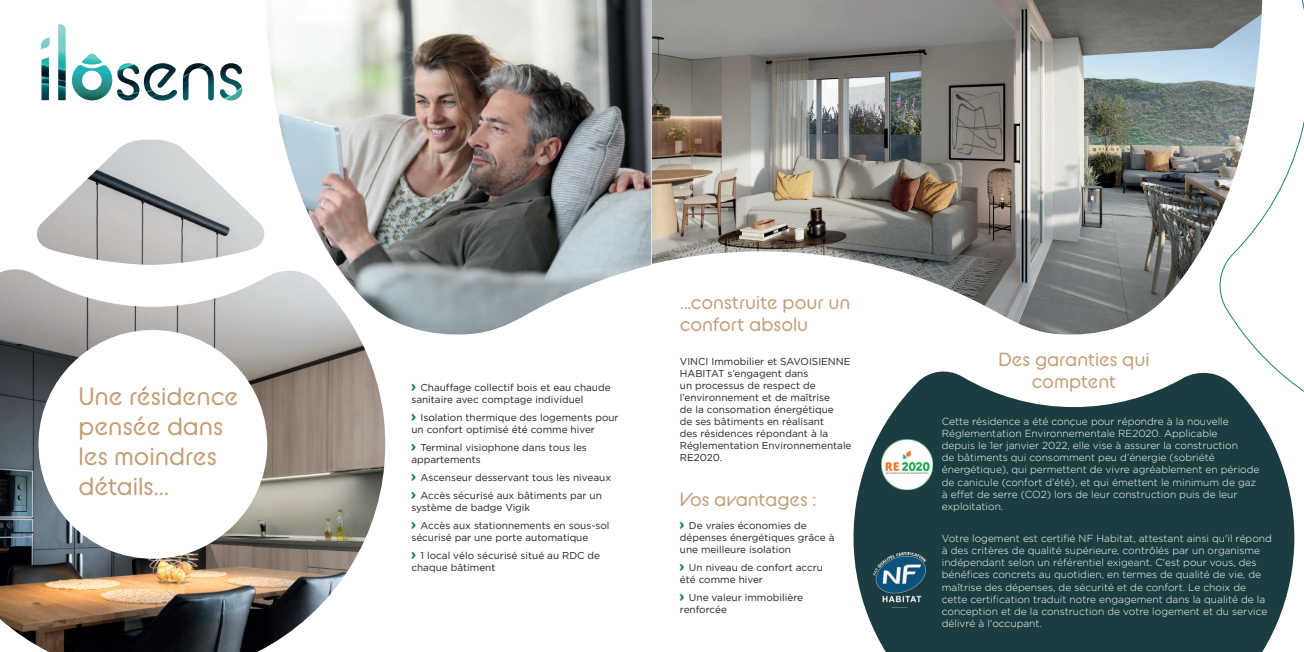
<style>
.page{position:relative;width:1304px;height:652px;background:#fff}
.page>*{position:absolute;margin:0;border:0;box-sizing:border-box;transform-origin:0 0}
.t1{font:25px/30px "BC Alphapipe RB";color:#c29d75}
.t2{font:19px/22.8px "BC Alphapipe RB";color:#c29d75;text-align:center}
.t3{font:300 10.2px/12.2px "Arson Pro";color:#fff}
.t4{font:10px/12px "Arson Pro";color:#231f20}
.s1{font-family:"Cooper Black Std";font-size:15px;color:#217f72}
</style>
<div class="page">
<svg style="left:1244px;top:0;width:60px;height:392px"></svg>
<img style="left:0;top:269px;width:385px;height:383px">
<img style="left:37px;top:140px;width:228px;height:125px">
<svg style="left:853px;top:368px;width:441px;height:284px;fill:#1b3d41"></svg>
<img style="left:853px;top:553px;width:93px;height:58px">
<img style="left:882px;top:439px;width:50px;height:51px">
<img style="left:266px;top:0;width:996px;height:336px">
<img style="left:41px;top:24px;width:201px;height:77px">
<svg style="left:72px;top:65px;width:40px;height:36px"></svg>
<h1 class="t1" style="left:78px;top:381px;width:162px">Une résidence pensée dans les moindres détails...</h1>
<p class="t4" style="left:411px;top:381px;width:201px"><span class="s1">›</span> Chauffage collectif bois et eau chaude sanitaire avec comptage individuel</p>
<p class="t4" style="left:411px;top:411px;width:209px"><span class="s1">›</span> Isolation thermique des logements pour un confort optimisé été comme hiver</p>
<p class="t4" style="left:411px;top:441px;width:177px"><span class="s1">›</span> Terminal visiophone dans tous les appartements</p>
<p class="t4" style="left:411px;top:468px;width:201px;line-height:18px"><span class="s1">›</span> Ascenseur desservant tous les niveaux <span class="s1">›</span> Accès sécurisé aux bâtiments par un</p>
<p class="t4" style="left:411px;top:498px;width:200px;line-height:18px">système de badge Vigik<br><span class="s1">›</span> Accès aux stationnements en sous-sol</p>
<p class="t4" style="left:411px;top:528px;width:190px;line-height:18px">sécurisé par une porte automatique<br><span class="s1">›</span> 1 local vélo sécurisé situé au RDC de</p>
<p class="t4" style="left:411px;top:561px;width:86px">chaque bâtiment</p>
<h2 class="t2" style="left:680px;top:290px;width:172px;text-align:left">...construite pour un confort absolu</h2>
<p class="t4" style="left:680px;top:356px;width:173px">VINCI Immobilier et SAVOISIENNE<br>HABITAT s’engagent dans<br>un processus de respect de l’environnement et de maîtrise<br>de la consomation énergétique<br>de ses bâtiments en réalisant<br>des résidences répondant à la<br>Réglementation Environnementale<br>RE2020.</p>
<h2 class="t2" style="left:680px;top:488px;width:138px">Vos avantages :</h2>
<p class="t4" style="left:680px;top:520px;width:156px"><span class="s1">›</span> De vraies économies de dépenses énergétiques grâce à une meilleure isolation</p>
<p class="t4" style="left:680px;top:562px;width:145px"><span class="s1">›</span> Un niveau de confort accru été comme hiver</p>
<p class="t4" style="left:680px;top:592px;width:125px"><span class="s1">›</span> Une valeur immobilière renforcée</p>
<h2 class="t2" style="left:998px;top:347px;width:152px">Des garanties qui comptent</h2>
<p class="t3" style="left:942px;top:415px;width:319px">Cette résidence a été conçue pour répondre à la nouvelle Réglementation Environnementale RE2020. Applicable<br>depuis le 1er janvier 2022, elle vise à assurer la construction<br>de bâtiments qui consomment peu d’énergie (sobriété énergétique), qui permettent de vivre agréablement en période de canicule (confort d’été), et qui émettent le minimum de gaz à effet de serre (CO2) lors de leur construction puis de leur exploitation.</p>
<p class="t3" style="left:942px;top:532px;width:332px">Votre logement est certifié NF Habitat, attestant ainsi qu'il répond à des critères de qualité supérieure, contrôlés par un organisme indépendant selon un référentiel exigeant. C'est pour vous, des bénéfices concrets au quotidien, en termes de qualité de vie, de maîtrise des dépenses, de sécurité et de confort. Le choix de cette certification traduit notre engagement dans la qualité de la conception et de la construction de votre logement et du service délivré à l'occupant.</p>
</div>
